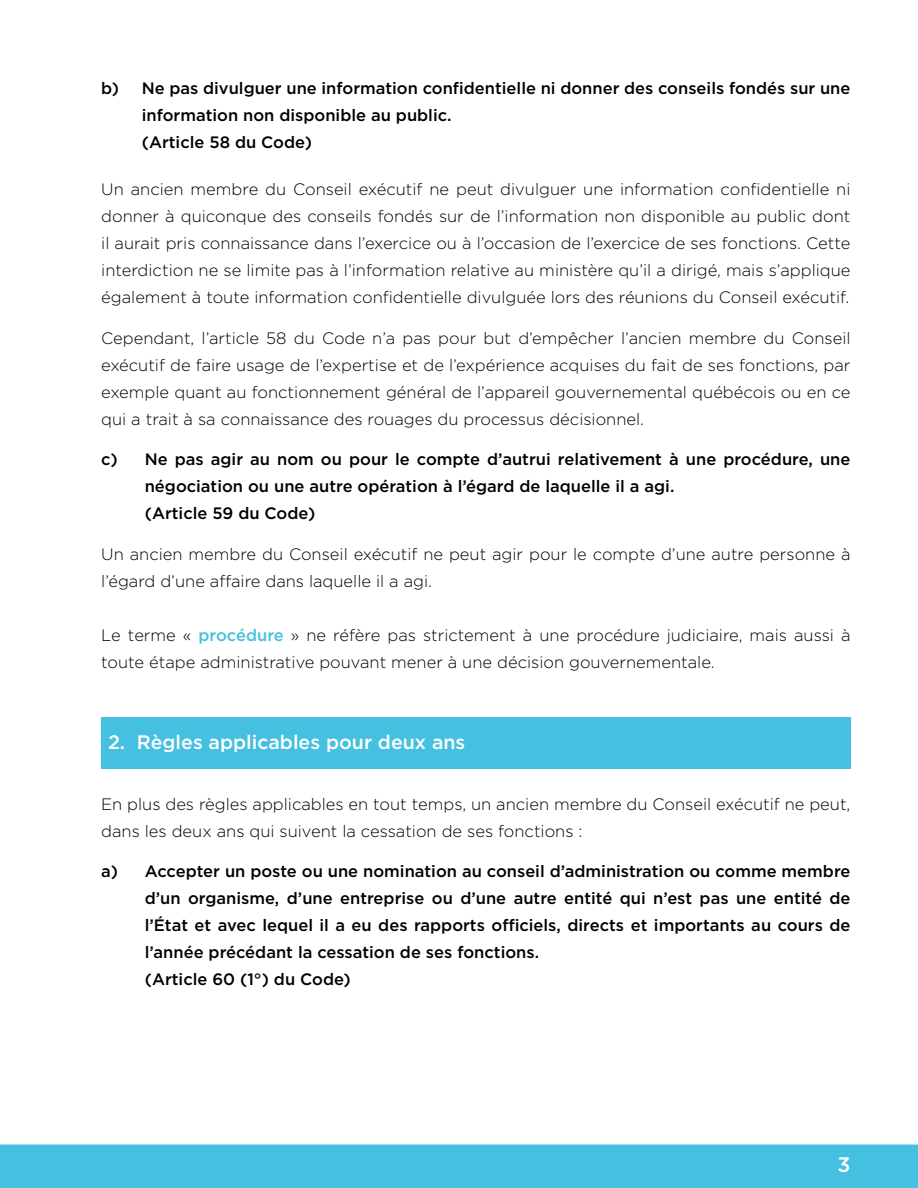
<style>
.page{position:relative;width:918px;height:1188px;background:#fff}
.page>*{position:absolute;margin:0;border:0;box-sizing:border-box;transform-origin:0 0}
.t1{font:500 21px "Gotham";color:#fff}
.t2{font:500 19.5px "Gotham";color:#fff}
.t3{font:300 16.5px/27px "Gotham";color:#000}
.t4{font:500 16.5px/27px "Gotham";color:#000}
.s1{font-weight:500;color:#46c0e0}
</style>
<div class="page">
<div style="left:0;top:1144px;width:918px;height:44px;background:#46c0e0"></div>
<div style="left:101px;top:717px;width:749px;height:52px;background:#46c0e0"></div>
<p class="t4" style="left:142px;top:75px;width:710px;text-indent:-41px">b) Ne pas divulguer une information confidentielle ni donner des conseils fondés sur une information non disponible au public.<br>(Article 58 du Code)</p>
<p class="t3" style="left:101px;top:176px;width:751px;text-align:justify">Un ancien membre du Conseil exécutif ne peut divulguer une information confidentielle ni donner à quiconque des conseils fondés sur de l’information non disponible au public dont il aurait pris connaissance dans l’exercice ou à l’occasion de l’exercice de ses fonctions. Cette interdiction ne se limite pas à l’information relative au ministère qu’il a dirigé, mais s’applique également à toute information confidentielle divulguée lors des réunions du Conseil exécutif.</p>
<p class="t3" style="left:101px;top:324px;width:751px;text-align:justify">Cependant, l’article 58 du Code n’a pas pour but d’empêcher l’ancien membre du Conseil exécutif de faire usage de l’expertise et de l’expérience acquises du fait de ses fonctions, par exemple quant au fonctionnement général de l’appareil gouvernemental québécois ou en ce qui a trait à sa connaissance des rouages du processus décisionnel.</p>
<p class="t4" style="left:145px;top:446px;width:707px;text-indent:-43px">c) Ne pas agir au nom ou pour le compte d’autrui relativement à une procédure, une négociation ou une autre opération à l’égard de laquelle il a agi.<br>(Article 59 du Code)</p>
<p class="t3" style="left:101px;top:540px;width:751px">Un ancien membre du Conseil exécutif ne peut agir pour le compte d’une autre personne à l’égard d’une affaire dans laquelle il a agi.</p>
<p class="t3" style="left:101px;top:621px;width:751px">Le terme « <span class="s1">procédure</span> » ne réfère pas strictement à une procédure judiciaire, mais aussi à toute étape administrative pouvant mener à une décision gouvernementale.</p>
<p class="t2" style="left:108px;top:729px;width:359px">2. Règles applicables pour deux ans</p>
<p class="t3" style="left:101px;top:790px;width:751px">En plus des règles applicables en tout temps, un ancien membre du Conseil exécutif ne peut, dans les deux ans qui suivent la cessation de ses fonctions :</p>
<p class="t4" style="left:145px;top:858px;width:707px;text-indent:-43px">a) Accepter un poste ou une nomination au conseil d’administration ou comme membre d’un organisme, d’une entreprise ou d’une autre entité qui n’est pas une entité de l’État et avec lequel il a eu des rapports officiels, directs et importants au cours de l’année précédant la cessation de ses fonctions.<br>(Article 60 (1°) du Code)</p>
<p class="t1" style="left:838px;top:1151px;width:14px">3</p>
</div>
